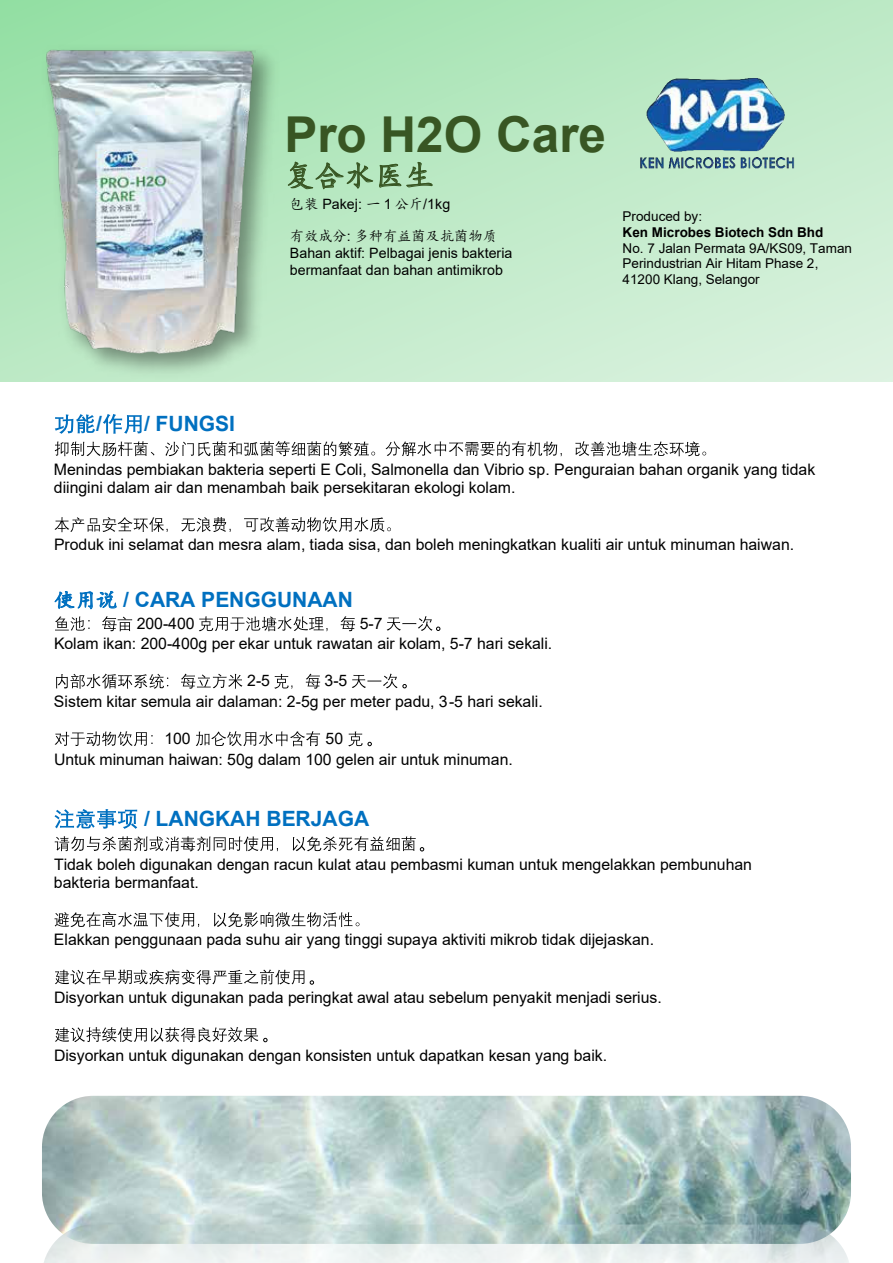
<style>
.page{position:relative;width:893px;height:1263px;background:#fff}
.page>*{position:absolute;margin:0;border:0;box-sizing:border-box;transform-origin:0 0}
.t1{font:700 49.5px "Arial";color:#385623}
.t2{font:30px "Kai Ti";color:#385623}
.t3{font:700 21px "Arial";color:#0070c0}
.t4{font:15.9px/18.1px "Arial";color:#000}
.t5{font:14.25px/16.4px "Arial";color:#000}
.t6{font:14.25px "Kai Ti";color:#000}
.t7{font:13.5px/15.5px "Arial";color:#000}
.t8{font:700 13.5px "Arial";color:#000}
.s1{font-family:"Kai Ti"}
.s2{font-family:"Arial"}
.s3{font-family:"Kai Ti";font-weight:400}
</style>
<div class="page">
<svg style="left:0;top:0;width:893px;height:382px;background:#bee9c6"></svg>
<svg style="left:55px;top:414px;width:40px;height:20px"></svg>
<svg style="left:103px;top:414px;width:39px;height:20px"></svg>
<svg style="left:55px;top:441px;width:651px;height:15px"></svg>
<svg style="left:54px;top:517px;width:337px;height:15px"></svg>
<svg style="left:54px;top:591px;width:63px;height:19px"></svg>
<svg style="left:55px;top:616px;width:77px;height:15px"></svg>
<svg style="left:199px;top:616px;width:156px;height:15px"></svg>
<svg style="left:56px;top:674px;width:186px;height:15px"></svg>
<svg style="left:274px;top:674px;width:46px;height:15px"></svg>
<svg style="left:55px;top:731px;width:98px;height:15px"></svg>
<svg style="left:196px;top:731px;width:124px;height:15px"></svg>
<svg style="left:55px;top:809px;width:82px;height:20px"></svg>
<svg style="left:55px;top:912px;width:305px;height:15px"></svg>
<img style="left:620px;top:54px;width:194px;height:137px">
<svg style="left:387px;top:616px;width:53px;height:15px"></svg>
<svg style="left:352px;top:674px;width:55px;height:14px"></svg>
<svg style="left:348px;top:731px;width:24px;height:15px"></svg>
<svg style="left:55px;top:836px;width:369px;height:15px"></svg>
<svg style="left:55px;top:969px;width:259px;height:16px"></svg>
<svg style="left:55px;top:1027px;width:212px;height:15px"></svg>
<svg style="left:289px;top:161px;width:144px;height:29px;background:#9ac79e"></svg>
<img style="left:34px;top:37px;width:255px;height:345px">
<img style="left:44px;top:46px;width:211px;height:308px">
<img style="left:42px;top:1096px;width:809px;height:128px">
<img style="left:44px;top:1224px;width:805px;height:39px">
<h1 class="t1" style="left:284px;top:106px;width:323px">Pro H2O Care</h1>
<h2 class="t2" style="left:284px;top:161px;width:151px">复合水医生</h2>
<p class="t5" style="left:290px;top:197px;width:162px"><span class="s1">包装</span> Pakej: <span class="s1">一</span> 1 <span class="s1">公斤</span>/1kg</p>
<p class="t6" style="left:290px;top:229px;width:209px">有效成分<span class="s2">:</span> 多种有益菌及抗菌物质</p>
<p class="t5" style="left:290px;top:246px;width:224px">Bahan aktif: Pelbagai jenis bakteria bermanfaat dan bahan antimikrob</p>
<p class="t7" style="left:623px;top:210px;width:81px">Produced by:</p>
<p class="t8" style="left:623px;top:225px;width:202px">Ken Microbes Biotech Sdn Bhd</p>
<p class="t7" style="left:623px;top:241px;width:231px">No. 7 Jalan Permata 9A/KS09, Taman<br>Perindustrian Air Hitam Phase 2,<br>41200 Klang, Selangor</p>
<h3 class="t3" style="left:96px;top:411px;width:7px">/</h3>
<h3 class="t3" style="left:144px;top:411px;width:93px">/ FUNGSI</h3>
<p class="t4" style="left:54px;top:461px;width:763px">Menindas pembiakan bakteria seperti E Coli, Salmonella dan Vibrio sp. Penguraian bahan organik yang tidak diingini dalam air dan menambah baik persekitaran ekologi kolam.</p>
<p class="t4" style="left:54px;top:537px;width:742px">Produk ini selamat dan mesra alam, tiada sisa, dan boleh meningkatkan kualiti air untuk minuman haiwan.</p>
<h3 class="t3" style="left:54px;top:588px;width:300px"><span class="s3">使用说</span> / CARA PENGGUNAAN</h3>
<p class="t4" style="left:137px;top:616px;width:59px">200-400</p>
<p class="t4" style="left:54px;top:614px;width:500px;line-height:20.7px;text-indent:306px">5-7<br>Kolam ikan: 200-400g per ekar untuk rawatan air kolam, 5-7 hari sekali.</p>
<p class="t4" style="left:247px;top:673px;width:24px">2-5</p>
<p class="t4" style="left:54px;top:672px;width:490px;line-height:20.9px;text-indent:271px">3-5<br>Sistem kitar semula air dalaman: 2-5g per meter padu, 3-5 hari sekali.</p>
<p class="t4" style="left:164px;top:731px;width:28px">100</p>
<p class="t4" style="left:54px;top:729px;width:460px;line-height:20.9px;text-indent:272px">50<br>Untuk minuman haiwan: 50g dalam 100 gelen air untuk minuman.</p>
<h3 class="t3" style="left:144px;top:806px;width:227px">/ LANGKAH BERJAGA</h3>
<p class="t4" style="left:54px;top:856px;width:700px">Tidak boleh digunakan dengan racun kulat atau pembasmi kuman untuk mengelakkan pembunuhan bakteria bermanfaat.</p>
<p class="t4" style="left:54px;top:932px;width:602px">Elakkan penggunaan pada suhu air yang tinggi supaya aktiviti mikrob tidak dijejaskan.</p>
<p class="t4" style="left:54px;top:990px;width:609px">Disyorkan untuk digunakan pada peringkat awal atau sebelum penyakit menjadi serius.</p>
<p class="t4" style="left:54px;top:1047px;width:555px">Disyorkan untuk digunakan dengan konsisten untuk dapatkan kesan yang baik.</p>
</div>
